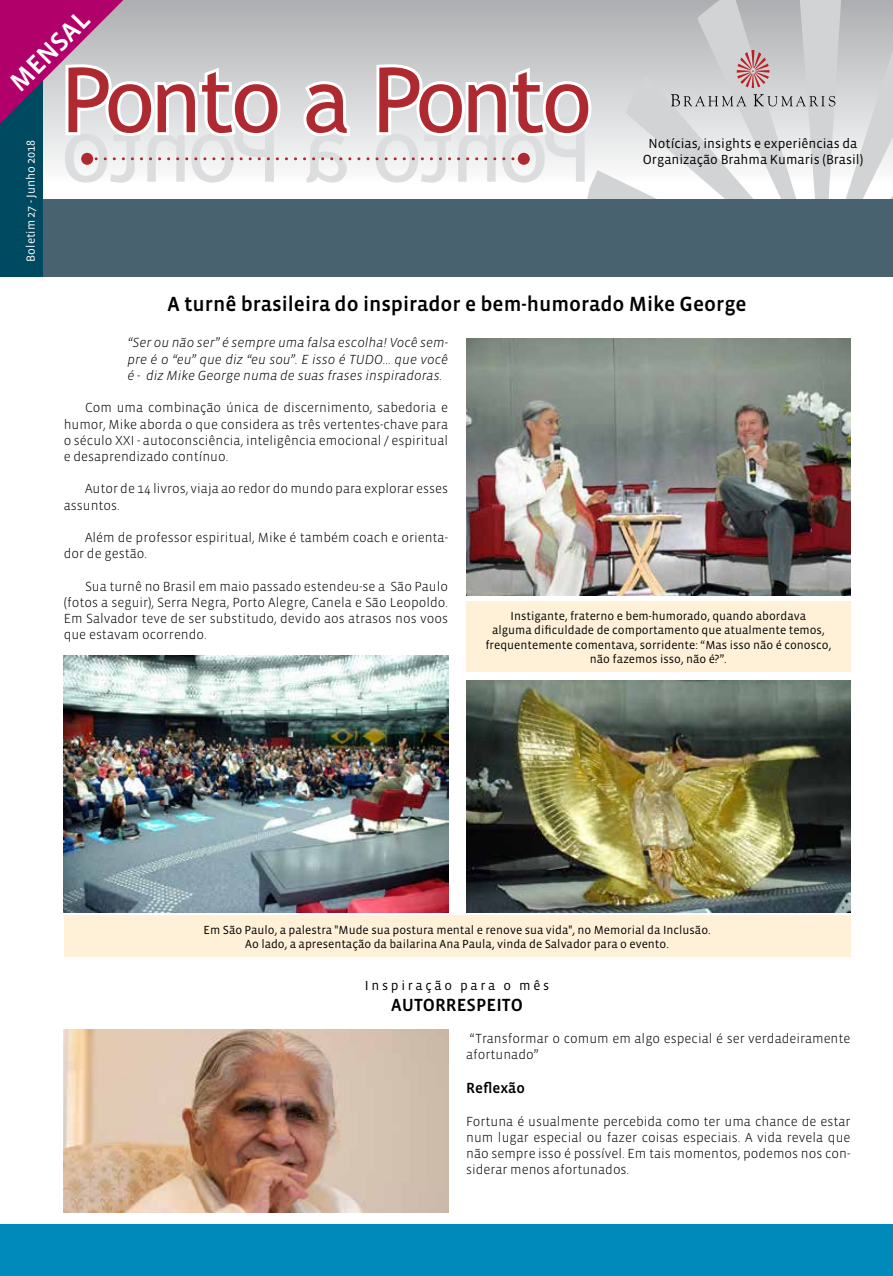
<style>
.page{position:relative;width:893px;height:1276px;background:#fff}
.page>*{position:absolute;margin:0;border:0;box-sizing:border-box;transform-origin:0 0}
.t1{font:90px "Trebuchet MS";letter-spacing:-.025em;color:#af2a30}
.t2{font:500 27px "Vista Sans OT";color:#fff}
.t3{font:500 21px "Vista Sans OT";color:#000}
.t4{font:500 18px "Vista Sans OT";color:#000}
.t5{font:500 15px "Vista Sans OT";color:#000}
.t6{font:300 13.5px/16.2px "Vista Sans OT";color:#000;text-align:justify}
.t7{font:italic 300 13.5px/16.2px "Vista Sans OT";color:#000;text-align:justify}
.t8{font:13.5px/16.2px "Vista Sans OT";color:#000;text-align:center}
.t9{font:13.5px "Vista Sans OT";letter-spacing:.2em;color:#000}
.t10{font:12px/14.4px "Vista Sans OT";color:#000;text-align:center}
.t11{font:12px "Vista Sans OT";color:#fff}
</style>
<div class="page">
<img style="left:467px;top:680px;width:383px;height:233px">
<div style="left:0;top:199px;width:893px;height:77px;background:#48626f"></div>
<div style="left:0;top:0;width:43px;height:276px;background:#004a61"></div>
<div style="left:0;top:1225px;width:893px;height:51px;background:#008abb"></div>
<img style="left:64px;top:655px;width:384px;height:258px">
<div style="left:64px;top:915px;width:786px;height:42px;background:#fff0d8"></div>
<div style="left:466px;top:601px;width:384px;height:70px;background:#fff0d8"></div>
<img style="left:466px;top:338px;width:384px;height:257px">
<img style="left:64px;top:1029px;width:384px;height:183px">
<svg style="left:0;top:0;width:893px;height:199px"></svg>
<h2 class="t2" style="left:4px;top:77px;width:102px;rotate:-45deg">MENSAL</h2>
<h1 class="t1" style="left:62px;top:43px;width:531px">Ponto a Ponto</h1>
<p class="t11" style="left:25px;top:262px;width:123px;rotate:-90deg">Boletim 27 - Junho 2018</p>
<p class="t8" style="left:643px;top:135px;width:222px">Notícias, insights e experiências da<br>Organização Brahma Kumaris (Brasil)</p>
<h3 class="t3" style="left:168px;top:294px;width:581px">A turnê brasileira do inspirador e bem-humorado Mike George</h3>
<p class="t7" style="left:128px;top:335px;width:322px">“Ser ou não ser” é sempre uma falsa escolha! Você sem&shy;pre é o “eu” que diz “eu sou”. E isso é TUDO... que você é - diz Mike George numa de suas frases inspiradoras.</p>
<p class="t6" style="left:64px;top:400px;width:386px;text-indent:21px">Com uma combinação única de discernimento, sabedoria e humor, Mike aborda o que considera as três vertentes-chave para o século XXI - autoconsciência, inteligência emocional / espiritual e desaprendizado contínuo.</p>
<p class="t6" style="left:64px;top:481px;width:386px;text-indent:21px">Autor de 14 livros, viaja ao redor do mundo para explorar esses assuntos.</p>
<p class="t6" style="left:64px;top:529px;width:386px;text-indent:21px">Além de professor espiritual, Mike é também coach e orienta&shy;dor de gestão.</p>
<p class="t6" style="left:64px;top:578px;width:386px;text-indent:21px">Sua turnê no Brasil em maio passado estendeu-se a São Paulo (fotos a seguir), Serra Negra, Porto Alegre, Canela e São Leopoldo.<br>Em Salvador teve de ser substitudo, devido aos atrasos nos voos que estavam ocorrendo.</p>
<p class="t10" style="left:485px;top:608px;width:347px">Instigante, fraterno e bem-humorado, quando abordava<br>alguma dificuldade de comportamento que atualmente temos, frequentemente comentava, sorridente: “Mas isso não é conosco, não fazemos isso, não é?”.</p>
<p class="t10" style="left:204px;top:923px;width:509px">Em São Paulo, a palestra "Mude sua postura mental e renove sua vida", no Memorial da Inclusão.<br>Ao lado, a apresentação da bailarina Ana Paula, vinda de Salvador para o evento.</p>
<p class="t9" style="left:365px;top:978px;width:186px">Inspiração para o mês</p>
<h3 class="t4" style="left:391px;top:996px;width:133px">AUTORRESPEITO</h3>
<p class="t6" style="left:466px;top:1030px;width:386px">“Transformar o comum em algo especial é ser verdadeiramente afortunado”</p>
<p class="t5" style="left:466px;top:1080px;width:60px">Reflexão</p>
<p class="t6" style="left:466px;top:1113px;width:386px">Fortuna é usualmente percebida como ter uma chance de estar num lugar especial ou fazer coisas especiais. A vida revela que não sempre isso é possível. Em tais momentos, podemos nos con&shy;siderar menos afortunados.</p>
</div>
